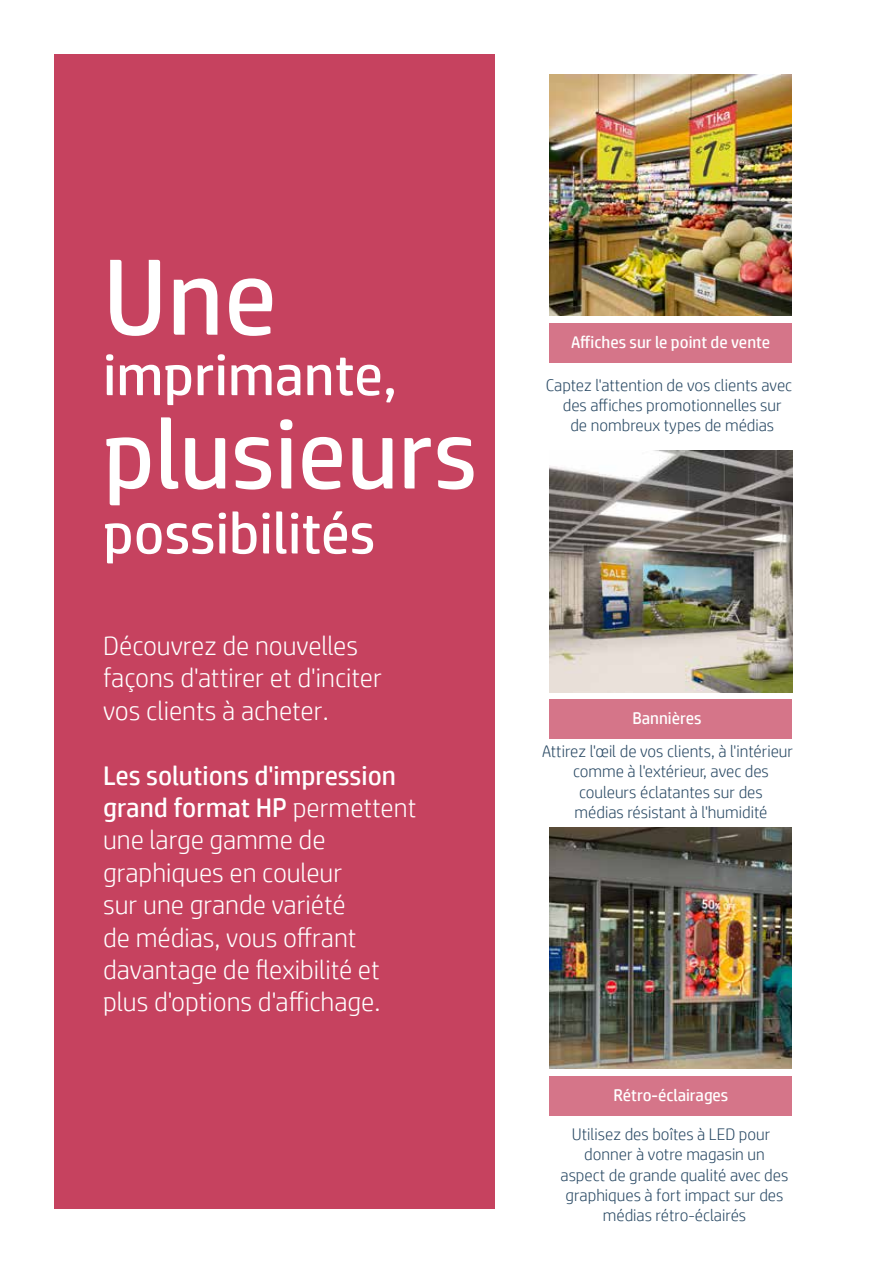
<style>
.page{position:relative;width:893px;height:1263px;background:#fff}
.page>*{position:absolute;margin:0;border:0;box-sizing:border-box;transform-origin:0 0}
.t1{font:108px "HP Simplified";color:#fff}
.t2{font:99px "HP Simplified";color:#fff}
.t3{font:58.5px "HP Simplified";color:#fff}
.t4{font:300 27px/32.4px "HP Simplified";color:#fff}
.t5{font:300 16.8px/20.2px "HP Simplified";color:#284863;text-align:center}
.t6{font:16.8px "HP Simplified";color:#fff}
.s1{font-weight:400}
</style>
<div class="page">
<img style="left:549px;top:827px;width:243px;height:242px">
<div style="left:549px;top:323px;width:243px;height:40px;background:#d57589"></div>
<img style="left:549px;top:74px;width:243px;height:242px">
<div style="left:549px;top:699px;width:243px;height:40px;background:#d57589"></div>
<img style="left:549px;top:450px;width:243px;height:242px">
<div style="left:549px;top:1076px;width:243px;height:40px;background:#d57589"></div>
<div style="left:54px;top:54px;width:441px;height:1155px;background:#c6425f"></div>
<h1 class="t1" style="left:103px;top:227px;width:176px">Une</h1>
<h3 class="t3" style="left:103px;top:337px;width:296px">imprimante,</h3>
<h2 class="t2" style="left:103px;top:389px;width:376px">plusieurs</h2>
<h3 class="t3" style="left:103px;top:495px;width:274px">possibilités</h3>
<h3 class="t4" style="left:103px;top:629px;width:280px">Découvrez de nouvelles façons d'attirer et d'inciter vos clients à acheter.</h3>
<h3 class="t4" style="left:103px;top:758px;width:315px"><span class="s1">Les solutions d'impression grand format HP</span> permettent une large gamme de graphiques en couleur<br>sur une grande variété<br>de médias, vous offrant davantage de flexibilité et plus d'options d'affichage.</h3>
<p class="t6" style="left:571px;top:331px;width:201px">Affiches sur le point de vente</p>
<p class="t5" style="left:546px;top:374px;width:248px">Captez l'attention de vos clients avec des affiches promotionnelles sur<br>de nombreux types de médias</p>
<p class="t6" style="left:632px;top:707px;width:71px">Bannières</p>
<p class="t5" style="left:542px;top:741px;width:253px">Attirez l'œil de vos clients, à l'intérieur comme à l'extérieur, avec des couleurs éclatantes sur des<br>médias résistant à l'humidité</p>
<p class="t6" style="left:614px;top:1084px;width:116px">Rétro-éclairages</p>
<p class="t5" style="left:561px;top:1124px;width:229px">Utilisez des boîtes à LED pour donner à votre magasin un aspect de grande qualité avec des graphiques à fort impact sur des médias rétro-éclairés</p>
</div>
